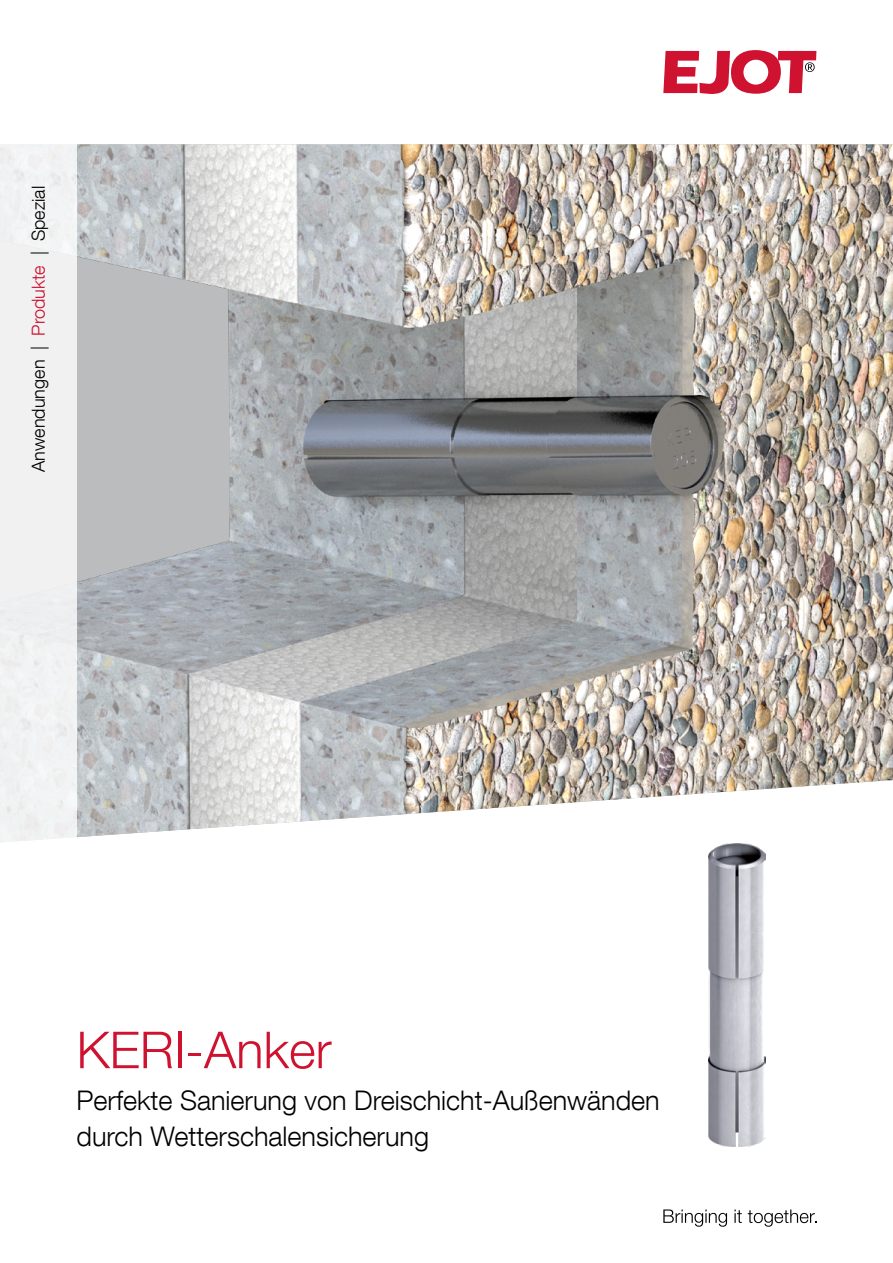
<style>
.page{position:relative;width:893px;height:1263px;background:#fff}
.page>*{position:absolute;margin:0;border:0;box-sizing:border-box;transform-origin:0 0}
.t1{font:300 51px "Helvetica Neue LT Com";color:#ce1230}
.t2{font:300 27px/36px "Helvetica Neue LT Com";color:#000}
.t3{font:300 18px "Helvetica Neue LT Com";color:#000}
.s1{color:#ce1230}
</style>
<div class="page">
<svg style="left:663px;top:1209px;width:64px;height:18px"></svg>
<svg style="left:734px;top:1209px;width:8px;height:14px"></svg>
<svg style="left:748px;top:1209px;width:68px;height:18px"></svg>
<svg style="left:663px;top:50px;width:153px;height:44px"></svg>
<img style="left:77px;top:144px;width:816px;height:694px">
<div style="left:0;top:144px;width:77px;height:1119px;background:linear-gradient(to right,#f6f6f6,#f6f7f7)"></div>
<img style="left:708px;top:843px;width:58px;height:303px">
<p class="t3" style="left:27px;top:472px;width:287px;rotate:-90deg">Anwendungen | <span class="s1">Produkte</span> | Spezial</p>
<h1 class="t1" style="left:77px;top:1019px;width:257px">KERI-Anker</h1>
<p class="t2" style="left:77px;top:1082px;width:585px">Perfekte Sanierung von Dreischicht-Außenwänden durch Wetterschalensicherung</p>
</div>
